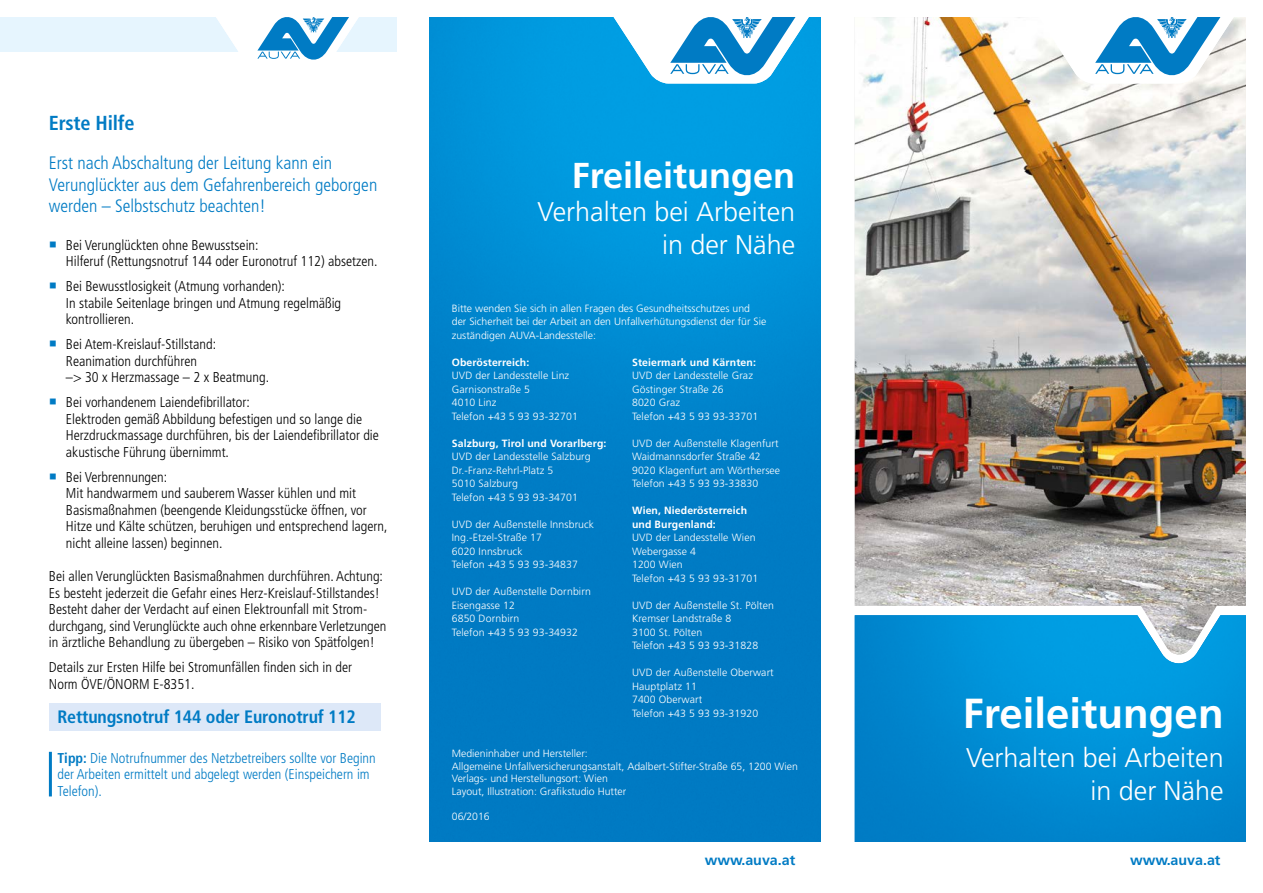
<style>
.page{position:relative;width:1263px;height:893px;background:#fff}
.page>*{position:absolute;margin:0;border:0;box-sizing:border-box;transform-origin:0 0}
.A_Headline_Vorderseite_32_32{font:700 42px "Frutiger LT Std";color:#fff}
.Headline_U4{font:700 36px "Frutiger LT Std";color:#fff}
.p_Vortitel_Cover_18{font:300 27px/33px "Frutiger LT Std";color:#fff;text-align:right}
.h2_14_pt_hf{font:700 condensed 20.25px "Frutiger LT Std";letter-spacing:-.01em;color:#007bc4}
.h3_vortext{font:300 condensed 18px/21.6px "Frutiger LT Std";color:#007bc4}
.Rettung{font:700 condensed 18px "Frutiger LT Std";letter-spacing:-.01em;color:#007bc4}
.I_Copy{font:300 condensed 14.25px/16.5px "Frutiger LT Std";color:#000}
.I_Copy-2{font:300 condensed 14.25px/16.5px "Frutiger LT Std";color:#007bc4}
.t1{font:700 14.25px "Frutiger LT Std";color:#007bc4}
.A_Rückseite_Info{font:300 10.5px/13.5px "Frutiger LT Std";letter-spacing:.01em;color:#fff}
.A_Info_Rückseite{font:300 10.5px/12.6px "Frutiger LT Std";color:#fff}
.h3_laender{font:700 10.5px/13.5px "Frutiger LT Std";letter-spacing:.01em;color:#fff}
.s1{font-weight:700}
</style>
<div class="page">
<img style="left:855px;top:655px;width:391px;height:187px">
<img style="left:429px;top:17px;width:392px;height:825px">
<img style="left:855px;top:17px;width:391px;height:638px">
<div style="left:0;top:17px;width:396px;height:34px;background:#e6f5fe"></div>
<div style="left:49px;top:703px;width:332px;height:28px;background:#dde8f8"></div>
<hr style="left:49px;top:752px;width:3px;height:44px;background:#007bc4">
<svg style="left:612px;top:17px;width:198px;height:66px"></svg>
<svg style="left:215px;top:17px;width:145px;height:43px"></svg>
<svg style="left:1037px;top:17px;width:198px;height:66px"></svg>
<h2 class="h2_14_pt_hf" style="left:49px;top:111px;width:87px">Erste Hilfe</h2>
<p class="h3_vortext" style="left:49px;top:152px;width:330px">Erst nach Abschaltung der Leitung kann ein<br>Verunglückter aus dem Gefahrenbereich geborgen werden – Selbstschutz beachten!</p>
<p class="I_Copy" style="left:66px;top:237px;width:313px">Bei Verunglückten ohne Bewusstsein:<br>Hilferuf (Rettungsnotruf 144 oder Euronotruf 112) absetzen.</p>
<p class="I_Copy" style="left:66px;top:278px;width:277px">Bei Bewusstlosigkeit (Atmung vorhanden):<br>In stabile Seitenlage bringen und Atmung regelmäßig kontrollieren.</p>
<p class="I_Copy" style="left:66px;top:336px;width:205px">Bei Atem-Kreislauf-Stillstand:<br>Reanimation durchführen<br>–&gt; 30 x Herzmassage – 2 x Beatmung.</p>
<p class="I_Copy" style="left:66px;top:394px;width:314px">Bei vorhandenem Laiendefibrillator:<br>Elektroden gemäß Abbildung befestigen und so lange die Herzdruckmassage durchführen, bis der Laiendefibrillator die akustische Führung übernimmt.</p>
<p class="I_Copy" style="left:66px;top:469px;width:323px">Bei Verbrennungen:<br>Mit handwarmem und sauberem Wasser kühlen und mit Basismaßnahmen (beengende Kleidungsstücke öffnen, vor Hitze und Kälte schützen, beruhigen und entsprechend lagern, nicht alleine lassen) beginnen.</p>
<p class="I_Copy" style="left:49px;top:568px;width:339px">Bei allen Verunglückten Basismaßnahmen durchführen. Achtung:<br>Es besteht jederzeit die Gefahr eines Herz-Kreislauf-Stillstandes!<br>Besteht daher der Verdacht auf einen Elektrounfall mit Strom&shy;durchgang, sind Verunglückte auch ohne erkennbare Verletzungen in ärztliche Behandlung zu übergeben – Risiko von Spätfolgen!</p>
<p class="I_Copy" style="left:49px;top:659px;width:305px">Details zur Ersten Hilfe bei Stromunfällen finden sich in der<br>Norm ÖVE/ÖNORM E-8351.</p>
<h3 class="Rettung" style="left:57px;top:706px;width:300px">Rettungsnotruf 144 oder Euronotruf 112</h3>
<p class="I_Copy-2" style="left:57px;top:750px;width:320px"><span class="s1">Tipp:</span> Die Notrufnummer des Netzbetreibers sollte vor Beginn der Arbeiten ermittelt und abgelegt werden (Einspeichern im<br>Telefon).</p>
<h2 class="Headline_U4" style="left:572px;top:154px;width:225px">Freileitungen</h2>
<p class="p_Vortitel_Cover_18" style="left:538px;top:196px;width:259px">Verhalten bei Arbeiten in der Nähe</p>
<p class="A_Rückseite_Info" style="left:452px;top:302px;width:316px">Bitte wenden Sie sich in allen Fragen des Gesundheitsschutzes und der Sicherheit bei der Arbeit an den Unfallverhütungsdienst der für Sie zuständigen AUVA-Landesstelle:</p>
<h3 class="h3_laender" style="left:452px;top:356px;width:79px">Oberösterreich:</h3>
<p class="A_Rückseite_Info" style="left:452px;top:369px;width:128px">UVD der Landesstelle Linz<br>Garnisonstraße 5<br>4010 Linz<br>Telefon +43 5 93 93-32701</p>
<h3 class="h3_laender" style="left:452px;top:437px;width:156px">Salzburg, Tirol und Vorarlberg:</h3>
<p class="A_Rückseite_Info" style="left:452px;top:450px;width:140px">UVD der Landesstelle Salzburg<br>Dr.-Franz-Rehrl-Platz 5<br>5010 Salzburg<br>Telefon +43 5 93 93-34701</p>
<p class="A_Rückseite_Info" style="left:452px;top:518px;width:144px">UVD der Außenstelle Innsbruck<br>Ing.-Etzel-Straße 17<br>6020 Innsbruck<br>Telefon +43 5 93 93-34837</p>
<p class="A_Rückseite_Info" style="left:452px;top:585px;width:141px">UVD der Außenstelle Dornbirn<br>Eisengasse 12<br>6850 Dornbirn<br>Telefon +43 5 93 93-34932</p>
<h3 class="h3_laender" style="left:632px;top:356px;width:125px">Steiermark und Kärnten:</h3>
<p class="A_Rückseite_Info" style="left:632px;top:369px;width:128px">UVD der Landesstelle Graz<br>Göstinger Straße 26<br>8020 Graz<br>Telefon +43 5 93 93-33701</p>
<p class="A_Rückseite_Info" style="left:632px;top:437px;width:150px">UVD der Außenstelle Klagenfurt<br>Waidmannsdorfer Straße 42<br>9020 Klagenfurt am Wörthersee<br>Telefon +43 5 93 93-33830</p>
<h3 class="h3_laender" style="left:632px;top:504px;width:117px">Wien, Niederösterreich und Burgenland:</h3>
<p class="A_Rückseite_Info" style="left:632px;top:531px;width:128px">UVD der Landesstelle Wien<br>Webergasse 4<br>1200 Wien<br>Telefon +43 5 93 93-31701</p>
<p class="A_Rückseite_Info" style="left:632px;top:599px;width:143px">UVD der Außenstelle St. Pölten<br>Kremser Landstraße 8<br>3100 St. Pölten<br>Telefon +43 5 93 93-31828</p>
<p class="A_Rückseite_Info" style="left:632px;top:666px;width:143px">UVD der Außenstelle Oberwart<br>Hauptplatz 11<br>7400 Oberwart<br>Telefon +43 5 93 93-31920</p>
<p class="A_Info_Rückseite" style="left:452px;top:747px;width:348px">Medieninhaber und Hersteller:<br>Allgemeine Unfallversicherungsanstalt, Adalbert-Stifter-Straße 65, 1200 Wien Verlags- und Herstellungsort: Wien<br>Layout, Illustration: Grafikstudio Hutter</p>
<p class="A_Info_Rückseite" style="left:452px;top:810px;width:39px">06/2016</p>
<h1 class="A_Headline_Vorderseite_32_32" style="left:963px;top:689px;width:262px">Freileitungen</h1>
<p class="p_Vortitel_Cover_18" style="left:966px;top:742px;width:259px;line-height:32.4px">Verhalten bei Arbeiten in der Nähe</p>
<p class="t1" style="left:705px;top:852px;width:92px">www.auva.at</p>
<p class="t1" style="left:1130px;top:852px;width:92px">www.auva.at</p>
</div>
